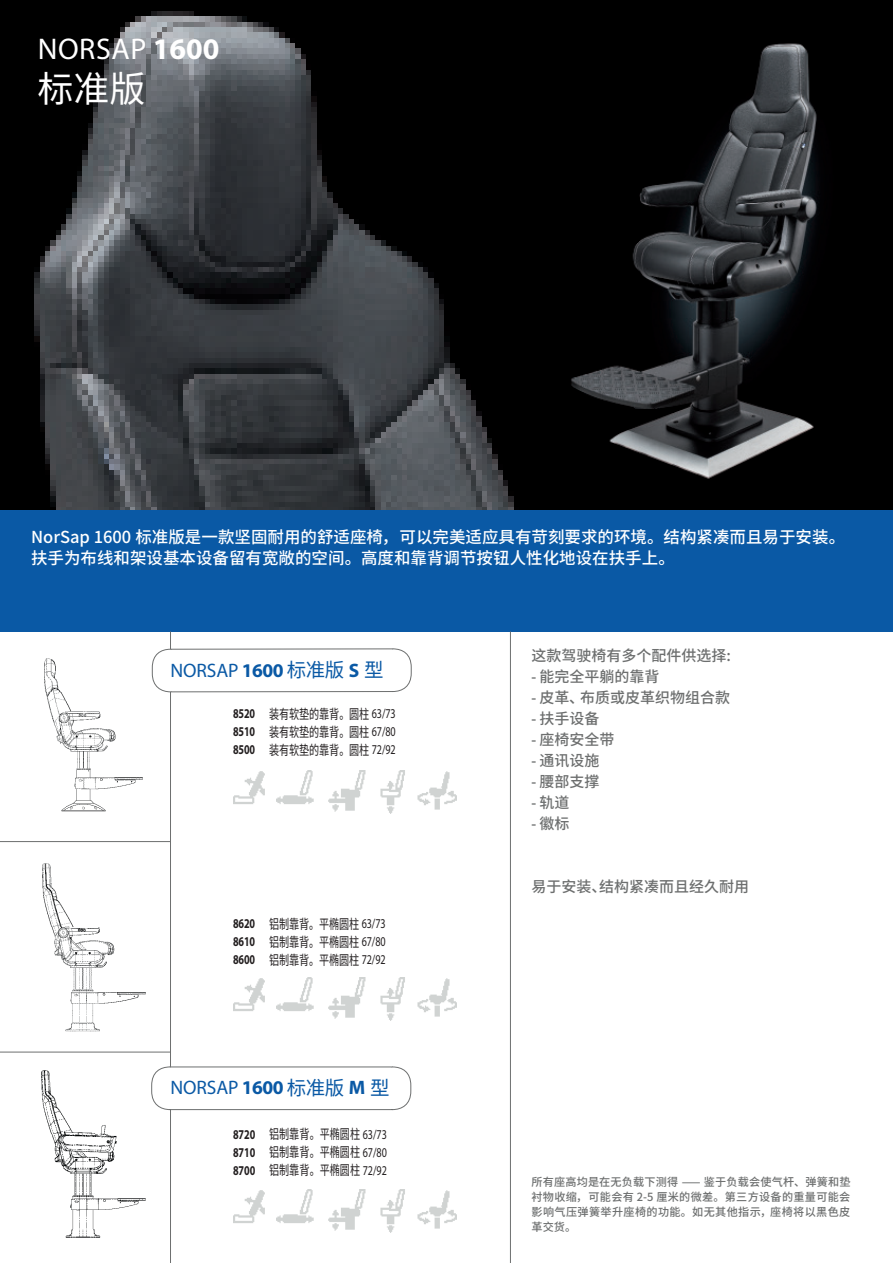
<style>
.page{position:relative;width:893px;height:1263px;background:#fff}
.page>*{position:absolute;margin:0;border:0;box-sizing:border-box;transform-origin:0 0}
.t1{font:36px "Source Han Sans SC";color:#fff}
.t2{font:30px "Myriad Pro";letter-spacing:.02em;color:#fff}
.t3{font:19.5px "Myriad Pro";letter-spacing:-.005em;color:#0a59a5}
.t4{font:500 16.5px/21px "Source Han Sans SC";color:#fff}
.t5{font:500 15px "Source Han Sans SC";color:#6d6f6f}
.t6{font:13.5px/18px "Source Han Sans SC";letter-spacing:-.01em;color:#231f20;text-align:justify;scale:.75 1}
.t7{font:500 11.25px/15px "Source Han Sans SC";letter-spacing:.035em;color:#6d6f6f;text-align:justify}
.s1{font-weight:700}
.s2{font-family:"Source Han Sans SC"}
.s3{font-family:"Myriad Pro";font-weight:700}
.s4{font-family:"Myriad Pro"}
.s5{font-family:"Myriad Pro";font-weight:600}
</style>
<div class="page">
<img style="left:531px;top:0;width:362px;height:510px">
<img style="left:0;top:0;width:531px;height:510px">
<div style="left:0;top:510px;width:893px;height:121px;background:#0a59a5"></div>
<img style="left:276px;top:771px;width:129px;height:42px">
<img style="left:42px;top:864px;width:103px;height:168px">
<img style="left:42px;top:1071px;width:104px;height:167px">
<hr style="left:170px;top:631px;width:1px;height:632px;background:#6d6f6f">
<hr style="left:0;top:1052px;width:170px;height:1px;background:#6d6f6f">
<hr style="left:0;top:841px;width:170px;height:1px;background:#6d6f6f">
<svg style="left:152px;top:648px;width:260px;height:44px"></svg>
<svg style="left:151px;top:1066px;width:260px;height:44px"></svg>
<img style="left:45px;top:659px;width:98px;height:153px">
<hr style="left:510px;top:631px;width:1px;height:632px;background:#6d6f6f">
<img style="left:233px;top:771px;width:32px;height:33px">
<img style="left:417px;top:771px;width:39px;height:39px">
<img style="left:276px;top:978px;width:129px;height:42px">
<img style="left:233px;top:978px;width:32px;height:33px">
<img style="left:417px;top:978px;width:39px;height:39px">
<img style="left:276px;top:1190px;width:129px;height:42px">
<img style="left:233px;top:1190px;width:32px;height:33px">
<img style="left:417px;top:1190px;width:39px;height:39px">
<h2 class="t2" style="left:38px;top:31px;width:183px">NORSAP <span class="s1">1600</span></h2>
<h1 class="t1" style="left:37px;top:68px;width:109px">标准版</h1>
<p class="t4" style="left:31px;top:527px;width:816px">NorSap 1600 标准版是一款坚固耐用的舒适座椅，可以完美适应具有苛刻要求的环境。结构紧凑而且易于安装。扶手为布线和架设基本设备留有宽敞的空间。高度和靠背调节按钮人性化地设在扶手上。</p>
<h3 class="t3" style="left:170px;top:658px;width:215px">NORSAP <span class="s1">1600</span> <span class="s2">标准版</span> <span class="s1">S</span> <span class="s2">型</span></h3>
<p class="t6" style="left:233px;top:705px;width:218px"><span class="s3">8520</span> 装有软垫的靠背。圆柱 <span class="s4">63/73<br></span><span class="s3">8510</span> 装有软垫的靠背。圆柱 <span class="s4">67/80<br></span><span class="s3">8500</span> 装有软垫的靠背。圆柱 <span class="s4">72/92</span></p>
<p class="t6" style="left:233px;top:915px;width:205px"><span class="s3">8620</span> 铝制靠背。平椭圆柱 <span class="s4">63/73<br></span><span class="s3">8610</span> 铝制靠背。平椭圆柱 <span class="s4">67/80<br></span><span class="s3">8600</span> 铝制靠背。平椭圆柱 <span class="s4">72/92</span></p>
<h3 class="t3" style="left:170px;top:1075px;width:221px">NORSAP <span class="s1">1600</span> <span class="s2">标准版</span> <span class="s1">M</span> <span class="s2">型</span></h3>
<p class="t6" style="left:233px;top:1125px;width:207px"><span class="s3">8720</span> 铝制靠背。平椭圆柱 <span class="s4">63/73<br></span><span class="s3">8710</span> 铝制靠背。平椭圆柱 <span class="s4">67/80<br></span><span class="s3">8700</span> 铝制靠背。平椭圆柱 <span class="s4">72/92</span></p>
<p class="t5" style="left:531px;top:646px;width:201px">这款驾驶椅有多个配件供选择:</p>
<p class="t5" style="left:531px;top:667px;width:129px"><span class="s5">-</span> 能完全平躺的靠背</p>
<p class="t5" style="left:531px;top:688px;width:200px"><span class="s5">-</span> 皮革、布质或皮革织物组合款</p>
<p class="t5" style="left:531px;top:709px;width:69px"><span class="s5">-</span> 扶手设备</p>
<p class="t5" style="left:531px;top:730px;width:84px"><span class="s5">-</span> 座椅安全带</p>
<p class="t5" style="left:531px;top:751px;width:69px"><span class="s5">-</span> 通讯设施</p>
<p class="t5" style="left:531px;top:772px;width:69px"><span class="s5">-</span> 腰部支撑</p>
<p class="t5" style="left:531px;top:793px;width:39px"><span class="s5">-</span> 轨道</p>
<p class="t5" style="left:531px;top:814px;width:39px"><span class="s5">-</span> 徽标</p>
<p class="t5" style="left:531px;top:877px;width:219px">易于安装、结构紧凑而且经久耐用</p>
<p class="t7" style="left:531px;top:1175px;width:320px">所有座高均是在无负载下测得 —— 鉴于负载会使气杆、弹簧和垫衬物收缩，可能会有 2-5 厘米的微差。第三方设备的重量可能会影响气压弹簧举升座椅的功能。如无其他指示，座椅将以黑色皮革交货。</p>
</div>
